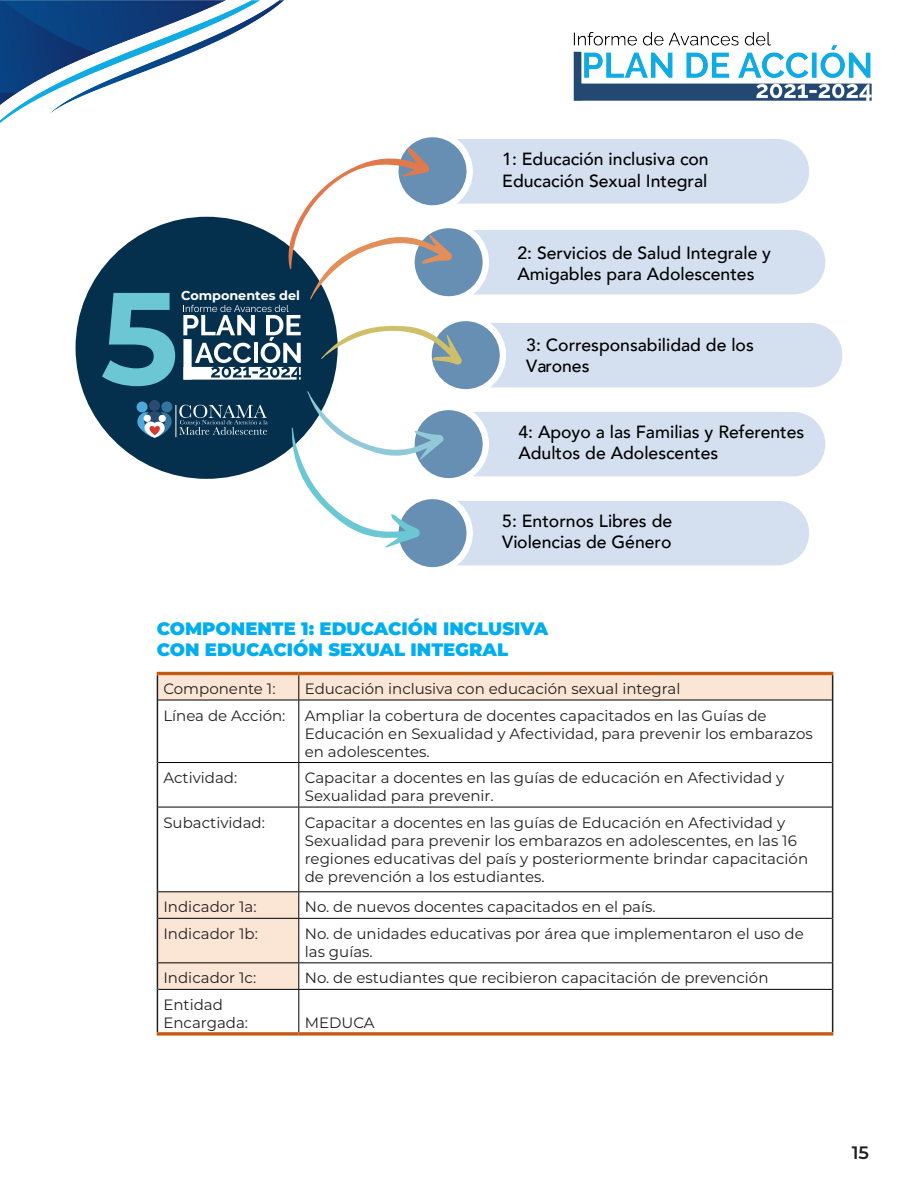
<style>
.page{position:relative;width:918px;height:1188px;background:#fff}
.page>*{position:absolute;margin:0;border:0;box-sizing:border-box;transform-origin:0 0}
.Subtitulo{font:900 18px/21.6px "Montserrat";color:#00aeef}
.t1{font:600 18px "Montserrat";color:#231f20}
.t2{font:500 17.55px/21.1px "Avenir";color:#000}
.t3{font:15px/18px "Montserrat";color:#231f20}
.t4{font:700 12.75px "Montserrat";color:#fff}
</style>
<div class="page">
<img style="left:0;top:0;width:872px;height:123px">
<div style="left:76px;top:217px;width:262px;height:262px;background:#05304d;border-radius:50%"></div>
<div style="left:392px;top:131px;width:81px;height:81px;border:6px solid #fff;border-radius:50%"></div>
<div style="left:392px;top:493px;width:81px;height:80px;border:6px solid #fff;border-radius:50%"></div>
<svg style="left:102px;top:139px;width:740px;height:426px"></svg>
<svg style="left:158px;top:675px;width:674px;height:314px"></svg>
<svg style="left:157px;top:675px;width:1px;height:25px"></svg>
<svg style="left:832px;top:675px;width:1px;height:25px"></svg>
<hr style="left:157px;top:700px;width:1px;height:63px;background:#231f20">
<hr style="left:832px;top:700px;width:1px;height:63px;background:#231f20">
<hr style="left:157px;top:763px;width:1px;height:44px;background:#231f20">
<hr style="left:832px;top:763px;width:1px;height:44px;background:#231f20">
<hr style="left:157px;top:807px;width:1px;height:85px;background:#231f20">
<hr style="left:832px;top:807px;width:1px;height:85px;background:#231f20">
<svg style="left:157px;top:892px;width:1px;height:26px"></svg>
<svg style="left:832px;top:892px;width:1px;height:26px"></svg>
<hr style="left:157px;top:918px;width:1px;height:45px;background:#231f20">
<hr style="left:832px;top:918px;width:1px;height:45px;background:#231f20">
<svg style="left:157px;top:963px;width:1px;height:26px"></svg>
<svg style="left:832px;top:963px;width:1px;height:26px"></svg>
<hr style="left:157px;top:989px;width:1px;height:43px;background:#231f20">
<hr style="left:832px;top:989px;width:1px;height:43px;background:#231f20">
<svg style="left:298px;top:675px;width:1px;height:25px"></svg>
<hr style="left:298px;top:700px;width:1px;height:62px;background:#000">
<hr style="left:158px;top:762px;width:141px;height:1px;background:#000">
<hr style="left:299px;top:762px;width:533px;height:1px;background:#000">
<hr style="left:298px;top:763px;width:1px;height:44px;background:#000">
<hr style="left:158px;top:807px;width:141px;height:1px;background:#000">
<hr style="left:299px;top:807px;width:533px;height:1px;background:#000">
<hr style="left:298px;top:807px;width:1px;height:84px;background:#000">
<hr style="left:299px;top:891px;width:533px;height:1px;background:#000">
<svg style="left:298px;top:892px;width:1px;height:26px"></svg>
<hr style="left:299px;top:918px;width:533px;height:1px;background:#000">
<hr style="left:298px;top:919px;width:1px;height:43px;background:#000">
<hr style="left:299px;top:962px;width:533px;height:1px;background:#000">
<svg style="left:298px;top:963px;width:1px;height:26px"></svg>
<hr style="left:299px;top:989px;width:533px;height:1px;background:#000">
<hr style="left:298px;top:990px;width:1px;height:42px;background:#000">
<svg style="left:157px;top:1032px;width:142px;height:4px"></svg>
<svg style="left:299px;top:1032px;width:534px;height:4px;background:#cd7235"></svg>
<hr style="left:157px;top:672px;width:142px;height:3px;background:#c55911">
<hr style="left:299px;top:672px;width:534px;height:3px;background:#c55911">
<hr style="left:158px;top:700px;width:141px;height:1px;background:#000">
<hr style="left:299px;top:700px;width:533px;height:1px;background:#000">
<hr style="left:158px;top:891px;width:141px;height:1px;background:#000">
<hr style="left:158px;top:918px;width:141px;height:1px;background:#000">
<hr style="left:158px;top:962px;width:141px;height:1px;background:#000">
<hr style="left:158px;top:989px;width:141px;height:1px;background:#000">
<p class="t2" style="left:502px;top:148px;width:208px">1: Educación inclusiva con<br>Educación Sexual Integral</p>
<p class="t4" style="left:181px;top:286px;width:120px">Componentes del</p>
<p class="t2" style="left:517px;top:241px;width:255px">2: Servicios de Salud Integrale y<br>Amigables para Adolescentes</p>
<p class="t2" style="left:526px;top:334px;width:229px">3: Corresponsabilidad de los<br>Varones</p>
<p class="t2" style="left:518px;top:421px;width:287px">4: Apoyo a las Familias y Referentes<br>Adultos de Adolescentes</p>
<p class="t2" style="left:502px;top:510px;width:171px">5: Entornos Libres de<br>Violencias de Género</p>
<p class="Subtitulo" style="left:157px;top:616px;width:393px">COMPONENTE 1: EDUCACIÓN INCLUSIVA<br>CON EDUCACIÓN SEXUAL INTEGRAL</p>
<p class="t3" style="left:163px;top:679px;width:114px">Componente 1:</p>
<p class="t3" style="left:305px;top:679px;width:377px">Educación inclusiva con educación sexual integral</p>
<p class="t3" style="left:163px;top:706px;width:124px">Línea de Acción:</p>
<p class="t3" style="left:305px;top:706px;width:509px">Ampliar la cobertura de docentes capacitados en las Guías de<br>Educación en Sexualidad y Afectividad, para prevenir los embarazos en adolescentes.</p>
<p class="t3" style="left:163px;top:768px;width:75px">Actividad:</p>
<p class="t3" style="left:305px;top:768px;width:481px">Capacitar a docentes en las guías de educación en Afectividad y<br>Sexualidad para prevenir.</p>
<p class="t3" style="left:163px;top:813px;width:103px">Subactividad:</p>
<p class="t3" style="left:305px;top:813px;width:505px">Capacitar a docentes en las guías de Educación en Afectividad y Sexualidad para prevenir los embarazos en adolescentes, en las 16 regiones educativas del país y posteriormente brindar capacitación de prevención a los estudiantes.</p>
<p class="t3" style="left:163px;top:897px;width:95px">Indicador 1a:</p>
<p class="t3" style="left:305px;top:897px;width:352px">No. de nuevos docentes capacitados en el país.</p>
<p class="t3" style="left:163px;top:924px;width:96px">Indicador 1b:</p>
<p class="t3" style="left:305px;top:924px;width:500px">No. de unidades educativas por área que implementaron el uso de las guías.</p>
<p class="t3" style="left:163px;top:969px;width:94px">Indicador 1c:</p>
<p class="t3" style="left:305px;top:969px;width:465px">No. de estudiantes que recibieron capacitación de prevención</p>
<p class="t3" style="left:163px;top:995px;width:86px">Entidad<br>Encargada:</p>
<p class="t3" style="left:305px;top:1013px;width:71px">MEDUCA</p>
<p class="t1" style="left:852px;top:1139px;width:19px">15</p>
</div>
